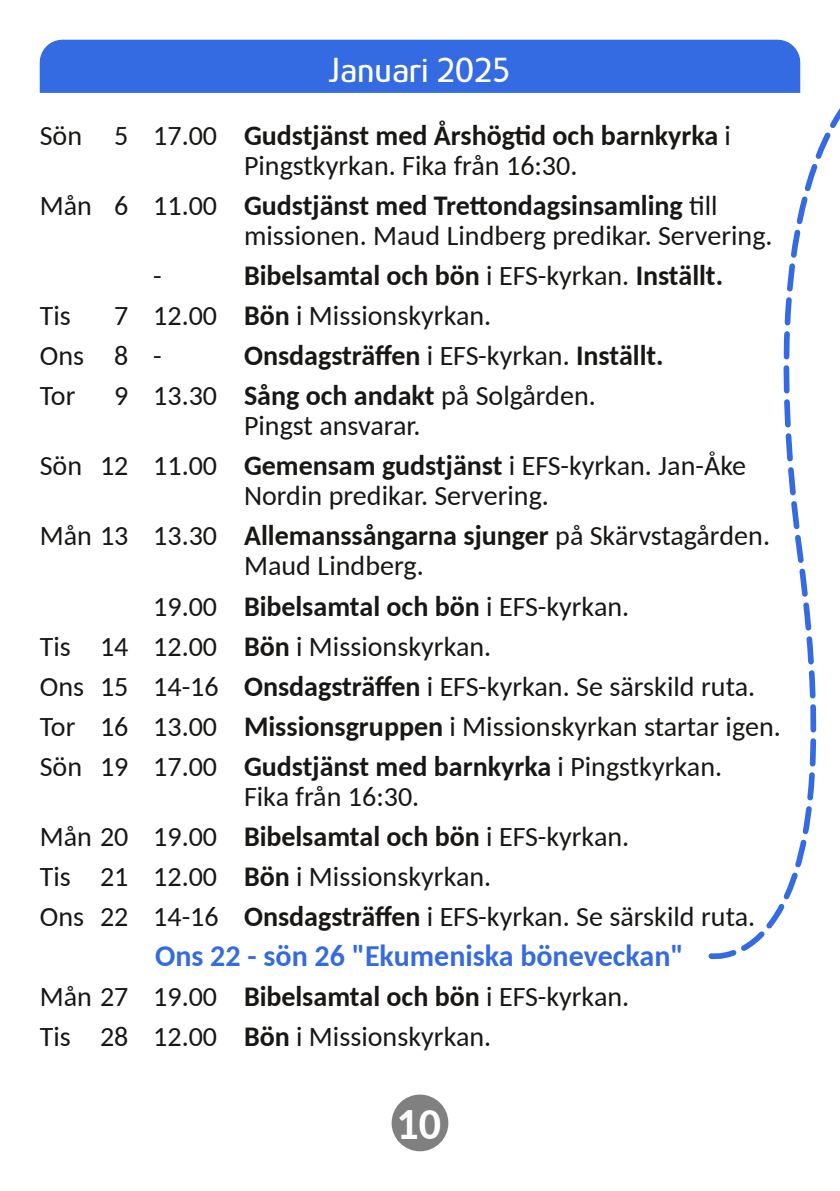
<style>
.page{position:relative;width:840px;height:1191px;background:#fff}
.page>*{position:absolute;margin:0;border:0;box-sizing:border-box;transform-origin:0 0}
.t1{font:700 44px "Carlito";color:#fff}
.t2{font:500 36px "Glory";color:#fff}
.t3{font:700 30px "Carlito";color:#346be2}
.t4{font:28px/40px "Carlito";color:#181715}
.t5{font:700 28px "Carlito";color:#181715}
.s1{font-weight:700}
.s2{font-weight:400}
</style>
<div class="page">
<div style="left:391px;top:1094px;width:57px;height:57px;background:#808080;border-radius:50%"></div>
<div style="left:40px;top:40px;width:759px;height:53px;background:#346be2"></div>
<svg style="left:705px;top:67px;width:134px;height:893px"></svg>
<p class="t2" style="left:329px;top:49px;width:182px">Januari 2025</p>
<p class="t4" style="left:244px;top:123px;width:488px;line-height:30px;text-indent:-204px">Sön 5 17.00 <span class="s1">Gudstjänst med Årshögtid och barnkyrka</span> i<br>Pingstkyrkan. Fika från 16:30.</p>
<p class="t4" style="left:244px;top:193px;width:530px;line-height:30px;text-indent:-204px">Mån 6 11.00 <span class="s1">Gudstjänst med Trettondagsinsamling</span> till missionen. Maud Lindberg predikar. Servering.</p>
<p class="t4" style="left:153px;top:258px;width:10px">-</p>
<p class="t5" style="left:244px;top:264px;width:480px">Bibelsamtal och bön <span class="s2">i EFS-kyrkan.</span> Inställt.</p>
<p class="t4" style="left:40px;top:298px;width:32px">Tis</p>
<p class="t4" style="left:40px;top:298px;width:453px;text-indent:75px">7 12.00 <span class="s1">Bön</span> i Missionskyrkan.<br>Ons 8 -</p>
<p class="t5" style="left:244px;top:344px;width:421px">Onsdagsträffen <span class="s2">i EFS-kyrkan.</span> Inställt.</p>
<p class="t4" style="left:40px;top:378px;width:37px">Tor</p>
<p class="t4" style="left:244px;top:383px;width:353px;line-height:30px;text-indent:-130px">9 13.30 <span class="s1">Sång och andakt</span> på Solgården.<br>Pingst ansvarar.</p>
<p class="t4" style="left:40px;top:453px;width:707px;line-height:30px;text-align:center">Sön 12 11.00 <span class="s1">Gemensam gudstjänst</span> i EFS-kyrkan. Jan-Åke<br>Nordin predikar. Servering.</p>
<p class="t4" style="left:244px;top:523px;width:527px;line-height:30px;text-indent:-204px">Mån 13 13.30 <span class="s1">Allemanssångarna sjunger</span> på Skärvstagården.<br>Maud Lindberg.</p>
<p class="t4" style="left:40px;top:588px;width:742px;text-indent:113px">19.00 <span class="s1">Bibelsamtal och bön</span> i EFS-kyrkan.<br>Tis 14 12.00 <span class="s1">Bön</span> i Missionskyrkan.<br>Ons 15 14-16 <span class="s1">Onsdagsträffen</span> i EFS-kyrkan. Se särskild ruta.<br>Tor 16 13.00 <span class="s1">Missionsgruppen</span> i Missionskyrkan startar igen.<br>Sön 19 17.00 <span class="s1">Gudstjänst med barnkyrka</span> i Pingstkyrkan.</p>
<p class="t4" style="left:40px;top:778px;width:716px;text-indent:204px">Fika från 16:30.<br>Mån 20 19.00 <span class="s1">Bibelsamtal och bön</span> i EFS-kyrkan.<br>Tis 21 12.00 <span class="s1">Bön</span> i Missionskyrkan.<br>Ons 22 14-16 <span class="s1">Onsdagsträffen</span> i EFS-kyrkan. Se särskild ruta.</p>
<p class="t3" style="left:155px;top:943px;width:529px">Ons 22 - sön 26 "Ekumeniska böneveckan"</p>
<p class="t4" style="left:40px;top:978px;width:590px">Mån 27 19.00 <span class="s1">Bibelsamtal och bön</span> i EFS-kyrkan.<br>Tis 28 12.00 <span class="s1">Bön</span> i Missionskyrkan.</p>
<h1 class="t1" style="left:396px;top:1106px;width:46px">10</h1>
</div>
